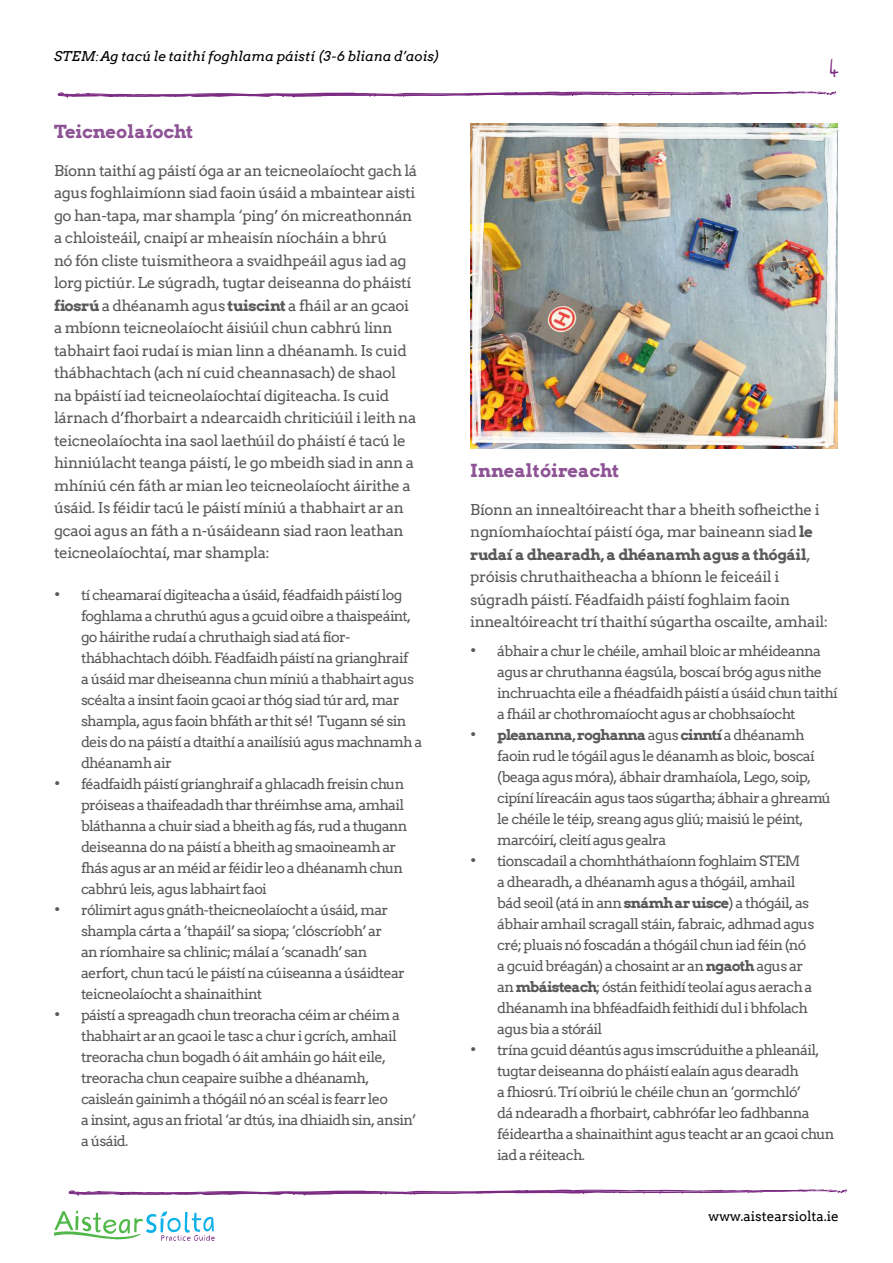
<style>
.page{position:relative;width:893px;height:1263px;background:#fff}
.page>*{position:absolute;margin:0;border:0;box-sizing:border-box;transform-origin:0 0}
.t1{font:34.5px "Aistear Siolta Glyphs";color:#7c2b83}
.t2{font:700 18px "Arvo";color:#8e5395}
.t3{font:15px/22.5px "Arvo";letter-spacing:-.03em;color:#58595b}
.t4{font:14.25px/21px "Arvo";letter-spacing:-.05em;color:#58595b}
.t5{font:italic 13.5px "Arvo";color:#000}
.t6{font:13.5px "Arvo";color:#000}
.s1{font-family:"Gill Sans"}
.s2{font-weight:700}
.s3{font-size:15.75px}
</style>
<div class="page">
<svg style="left:54px;top:1211px;width:161px;height:30px"></svg>
<svg style="left:57px;top:91px;width:779px;height:7px"></svg>
<svg style="left:68px;top:1189px;width:779px;height:7px"></svg>
<img style="left:472px;top:123px;width:367px;height:325px">
<p class="t5" style="left:54px;top:49px;width:387px">STEM<span class="s1">:</span> Ag tacú le taithí foghlama páistí (3-6 bliana d’aois)</p>
<p class="t2" style="left:54px;top:121px;width:141px">Teicneolaíocht</p>
<p class="t3" style="left:54px;top:159px;width:365px">Bíonn taithí ag páistí óga ar an teicneolaíocht gach lá agus foghlaimíonn siad faoin úsáid a mbaintear aisti go han-tapa, mar shampla ‘ping’ ón micreathonnán a chloisteáil, cnaipí ar mheaisín níocháin a bhrú<br>nó fón cliste tuismitheora a svaidhpeáil agus iad ag lorg pictiúr. Le súgradh, tugtar deiseanna do pháistí <span class="s2">fiosrú</span> a dhéanamh agus <span class="s2">tuiscint</span> a fháil ar an gcaoi a mbíonn teicneolaíocht áisiúil chun cabhrú linn tabhairt faoi rudaí is mian linn a dhéanamh. Is cuid thábhachtach (ach ní cuid cheannasach) de shaol na bpáistí iad teicneolaíochtaí digiteacha. Is cuid lárnach d’fhorbairt a ndearcaidh chriticiúil i leith na teicneolaíochta ina saol laethúil do pháistí é tacú le hinniúlacht teanga páistí, le go mbeidh siad in ann a mhíniú cén fáth ar mian leo teicneolaíocht áirithe a úsáid. Is féidir tacú le páistí míniú a thabhairt ar an gcaoi agus an fáth a n-úsáideann siad raon leathan teicneolaíochtaí, mar shampla:</p>
<p class="t4" style="left:81px;top:585px;width:343px;text-indent:-27px"><span class="s3">•</span> tí cheamaraí digiteacha a úsáid, féadfaidh páistí log foghlama a chruthú agus a gcuid oibre a thaispeáint, go háirithe rudaí a chruthaigh siad atá fíor&shy;thábhachtach dóibh. Féadfaidh páistí na grianghraif<br>a úsáid mar dheiseanna chun míniú a thabhairt agus scéalta a insint faoin gcaoi ar thóg siad túr ard, mar shampla, agus faoin bhfáth ar thit sé! Tugann sé sin deis do na páistí a dtaithí a anailísiú agus machnamh a dhéanamh air</p>
<p class="t4" style="left:81px;top:774px;width:328px;text-indent:-27px"><span class="s3">•</span> féadfaidh páistí grianghraif a ghlacadh freisin chun próiseas a thaifeadadh thar thréimhse ama, amhail bláthanna a chuir siad a bheith ag fás, rud a thugann deiseanna do na páistí a bheith ag smaoineamh ar fhás agus ar an méid ar féidir leo a dhéanamh chun cabhrú leis, agus labhairt faoi</p>
<p class="t4" style="left:81px;top:900px;width:326px;text-indent:-27px"><span class="s3">•</span> rólimirt agus gnáth-theicneolaíocht a úsáid, mar shampla cárta a ‘thapáil’ sa siopa; ‘clóscríobh’ ar<br>an ríomhaire sa chlinic; málaí a ‘scanadh’ san aerfort, chun tacú le páistí na cúiseanna a úsáidtear teicneolaíocht a shainaithint</p>
<p class="t4" style="left:81px;top:1005px;width:337px;text-indent:-27px"><span class="s3">•</span> páistí a spreagadh chun treoracha céim ar chéim a thabhairt ar an gcaoi le tasc a chur i gcrích, amhail treoracha chun bogadh ó áit amháin go háit eile, treoracha chun ceapaire suibhe a dhéanamh, caisleán gainimh a thógáil nó an scéal is fearr leo<br>a insint, agus an friotal ‘ar dtús, ina dhiaidh sin, ansin’ a úsáid.</p>
<h1 class="t1" style="left:830px;top:51px;width:11px">4</h1>
<p class="t2" style="left:470px;top:461px;width:150px">Innealtóireacht</p>
<p class="t3" style="left:470px;top:498px;width:359px">Bíonn an innealtóireacht thar a bheith sofheicthe i ngníomhaíochtaí páistí óga, mar baineann siad <span class="s2">le rudaí a dhearadh, a dhéanamh agus a thógáil</span>, próisis chruthaitheacha a bhíonn le feiceáil i súgradh páistí. Féadfaidh páistí foghlaim faoin innealtóireacht trí thaithí súgartha oscailte, amhail:</p>
<p class="t4" style="left:497px;top:640px;width:342px;text-indent:-27px"><span class="s3">•</span> ábhair a chur le chéile, amhail bloic ar mhéideanna agus ar chruthanna éagsúla, boscaí bróg agus nithe inchruachta eile a fhéadfaidh páistí a úsáid chun taithí a fháil ar chothromaíocht agus ar chobhsaíocht</p>
<p class="t4" style="left:497px;top:724px;width:335px;text-indent:-27px"><span class="s3">•</span> <span class="s2">pleananna, roghanna</span> agus <span class="s2">cinntí</span> a dhéanamh faoin rud le tógáil agus le déanamh as bloic, boscaí (beaga agus móra), ábhair dramhaíola, Lego, soip, cipíní líreacáin agus taos súgartha; ábhair a ghreamú le chéile le téip, sreang agus gliú; maisiú le péint, marcóirí, cleití agus gealra</p>
<p class="t4" style="left:497px;top:850px;width:319px;text-indent:-27px"><span class="s3">•</span> tionscadail a chomhtháthaíonn foghlaim STEM<br>a dhearadh, a dhéanamh agus a thógáil, amhail bád seoil (atá in ann <span class="s2">snámh ar uisce</span>) a thógáil, as ábhair amhail scragall stáin, fabraic, adhmad agus cré; pluais nó foscadán a thógáil chun iad féin (nó a gcuid bréagán) a chosaint ar an <span class="s2">ngaoth</span> agus ar an <span class="s2">mbáisteach</span>; óstán feithidí teolaí agus aerach a dhéanamh ina bhféadfaidh feithidí dul i bhfolach agus bia a stóráil</p>
<p class="t4" style="left:497px;top:1039px;width:339px;text-indent:-27px"><span class="s3">•</span> trína gcuid déantús agus imscrúduithe a phleanáil, tugtar deiseanna do pháistí ealaín agus dearadh<br>a fhiosrú. Trí oibriú le chéile chun an ‘gormchló’<br>dá ndearadh a fhorbairt, cabhrófar leo fadhbanna féideartha a shainaithint agus teacht ar an gcaoi chun iad a réiteach.</p>
<p class="t6" style="left:708px;top:1208px;width:132px">www.aistearsiolta.ie</p>
</div>
